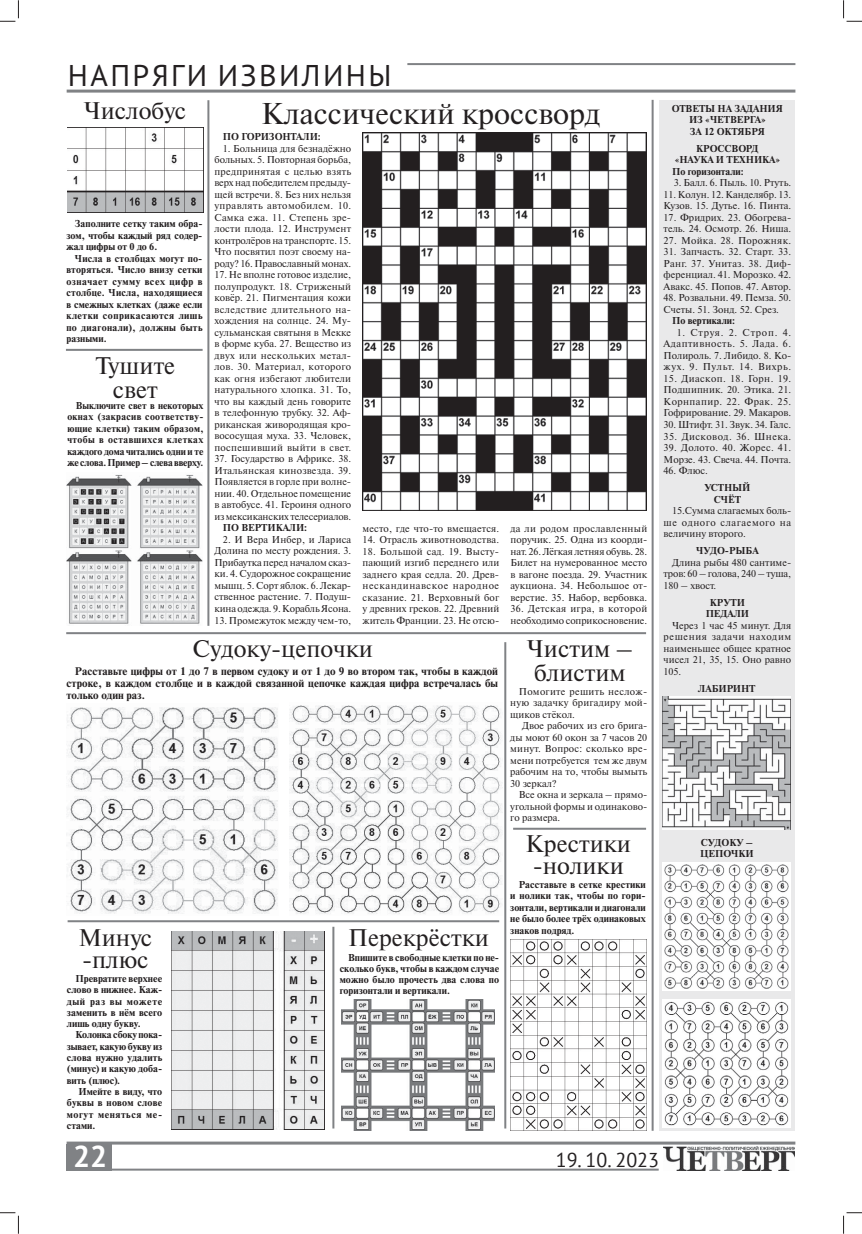
<style>
.page{position:relative;width:862px;height:1234px;background:#fff}
.page>*{position:absolute;margin:0;border:0;box-sizing:border-box;transform-origin:0 0}
.t1{font:30px "Newton C";color:#231f20}
.t2{font:30px "PT Sans";letter-spacing:.08em;color:#231f20}
.t3{font:700 30px "PT Sans";color:#fff}
.t4{font:24px/22px "Newton C";color:#231f20}
.t5{font:20px "PT Sans";color:#231f20}
.t6{font:700 11px/12px "Newton C";letter-spacing:.005em;color:#231f20;text-align:justify}
.t7{font:10px/11.5px "Newton C";color:#231f20;text-align:justify}
.t8{font:700 10px/11.5px "Newton C";color:#231f20;text-align:justify}
.t9{font:10px "Newton C";letter-spacing:.03em;color:#231f20}
.t10{font:10px "Newton C";letter-spacing:.045em;color:#231f20}
</style>
<div class="page">
<hr style="left:67px;top:1168px;width:591px;height:2px;background:#808285">
<div style="left:67px;top:1144px;width:45px;height:26px;background:#808285"></div>
<hr style="left:67px;top:1141px;width:728px;height:3px;background:#808285">
<img style="left:664px;top:1146px;width:131px;height:24px">
<hr style="left:407px;top:63px;width:388px;height:2px;background:#808285">
<hr style="left:67px;top:90px;width:728px;height:3px;background:#808285">
<div style="left:659px;top:100px;width:136px;height:1030px;background:#e9e9ea"></div>
<hr style="left:66px;top:632px;width:580px;height:2px;background:#808285">
<hr style="left:66px;top:349px;width:137px;height:2px;background:#808285">
<hr style="left:651px;top:100px;width:2px;height:1030px;background:#808285">
<hr style="left:513px;top:827px;width:133px;height:2px;background:#808285">
<hr style="left:207px;top:100px;width:2px;height:525px;background:#808285">
<hr style="left:68px;top:920px;width:431px;height:2px;background:#808285">
<hr style="left:504px;top:642px;width:2px;height:486px;background:#808285">
<img style="left:663px;top:999px;width:127px;height:127px">
<img style="left:663px;top:862px;width:127px;height:128px">
<img style="left:663px;top:696px;width:127px;height:133px">
<img style="left:362px;top:132px;width:284px;height:378px">
<img style="left:66px;top:707px;width:212px;height:207px">
<img style="left:289px;top:705px;width:213px;height:209px">
<img style="left:511px;top:939px;width:136px;height:191px">
<img style="left:171px;top:931px;width:153px;height:197px">
<hr style="left:332px;top:926px;width:2px;height:202px;background:#808285">
<img style="left:342px;top:999px;width:153px;height:130px">
<img style="left:67px;top:127px;width:136px;height:85px">
<img style="left:66px;top:474px;width:136px;height:150px">
<svg style="left:0;top:0;width:19px;height:22px"></svg>
<svg style="left:0;top:1212px;width:19px;height:21px"></svg>
<svg style="left:843px;top:0;width:19px;height:22px"></svg>
<svg style="left:843px;top:1212px;width:19px;height:21px"></svg>
<h1 class="t2" style="left:68px;top:56px;width:325px">НАПРЯГИ ИЗВИЛИНЫ</h1>
<h2 class="t4" style="left:84px;top:102px;width:104px">Числобус</h2>
<p class="t8" style="left:66px;top:219px;width:138px;text-indent:9px">Заполните сетку таким обра&shy;зом, чтобы каждый ряд содер&shy;жал цифры от 0 до 6.</p>
<p class="t8" style="left:66px;top:253px;width:138px;text-indent:9px">Числа в столбцах могут по&shy;вторяться. Число внизу сетки означает сумму всех цифр в столбце. Числа, находящиеся в смежных клетках (даже если клетки соприкасаются лишь по диагонали), должны быть разными.</p>
<h2 class="t4" style="left:95px;top:357px;width:81px;line-height:23px;text-align:center">Тушите свет</h2>
<p class="t8" style="left:67px;top:400px;width:138px;text-indent:9px">Выключите свет в некоторых окнах (закрасив соответству&shy;ющие клетки) таким образом, чтобы в оставшихся клетках каждого дома читались одни и те же слова. Пример – слева вверху.</p>
<h1 class="t1" style="left:261px;top:102px;width:341px">Классический кроссворд</h1>
<p class="t8" style="left:223px;top:132px;width:99px">ПО ГОРИЗОНТАЛИ:</p>
<p class="t7" style="left:214px;top:143px;width:138px;text-indent:9px">1. Больница для безнадёжно больных. 5. Повторная борьба, предпринятая с целью взять верх над победителем предыду&shy;щей встречи. 8. Без них нельзя управлять автомобилем. 10.<br>Самка ежа. 11. Степень зре&shy;лости плода. 12. Инструмент контролёров на транспорте. 15.<br>Что посвятил поэт своему на&shy;роду? 16. Православный монах.</p>
<p class="t7" style="left:214px;top:270px;width:138px">17. Не вполне готовое изделие, полупродукт. 18. Стриженый ковёр. 21. Пигментация кожи вследствие длительного на&shy;хождения на солнце. 24. Му&shy;сульманская святыня в Мекке в форме куба. 27. Вещество из двух или нескольких метал&shy;лов. 30. Материал, которого как огня избегают любители натурального хлопка. 31. То, что вы каждый день говорите в телефонную трубку. 32. Аф&shy;риканская живородящая кро&shy;вососущая муха. 33. Человек, поспешивший выйти в свет.</p>
<p class="t7" style="left:214px;top:454px;width:138px">37. Государство в Африке. 38.<br>Итальянская кинозвезда. 39.<br>Появляется в горле при волне&shy;нии. 40. Отдельное помещение в автобусе. 41. Героиня одного из мексиканских телесериалов.</p>
<p class="t8" style="left:223px;top:523px;width:86px">ПО ВЕРТИКАЛИ:</p>
<p class="t7" style="left:214px;top:534px;width:138px;text-indent:9px">2. И Вера Инбер, и Лариса Долина по месту рождения. 3.<br>Прибаутка перед началом сказ&shy;ки. 4. Судорожное сокращение мышц. 5. Сорт яблок. 6. Лекар&shy;ственное растение. 7. Подуш&shy;кина одежда. 9. Корабль Ясона.</p>
<p class="t7" style="left:214px;top:615px;width:138px">13. Промежуток между чем-то,</p>
<p class="t7" style="left:510px;top:523px;width:138px">да ли родом прославленный поручик. 25. Одна из коорди&shy;нат. 26. Лёгкая летняя обувь. 28.<br>Билет на нумерованное место в вагоне поезда. 29. Участник аукциона. 34. Небольшое от&shy;верстие. 35. Набор, вербовка.</p>
<p class="t7" style="left:510px;top:604px;width:138px">36. Детская игра, в которой необходимо соприкосновение.</p>
<p class="t7" style="left:362px;top:523px;width:138px">место, где что-то вмещается.</p>
<p class="t7" style="left:362px;top:535px;width:138px">14. Отрасль животноводства.</p>
<p class="t7" style="left:362px;top:546px;width:138px">18. Большой сад. 19. Высту&shy;пающий изгиб переднего или заднего края седла. 20. Древ&shy;нескандинавское народное сказание. 21. Верховный бог у древних греков. 22. Древний житель Франции. 23. Не отсю-</p>
<h2 class="t4" style="left:193px;top:640px;width:182px">Судоку-цепочки</h2>
<p class="t6" style="left:66px;top:666px;width:433px;text-indent:9px">Расставьте цифры от 1 до 7 в первом судоку и от 1 до 9 во втором так, чтобы в каждой строке, в каждом столбце и в каждой связанной цепочке каждая цифра встречалась бы только один раз.</p>
<h2 class="t4" style="left:78px;top:928px;width:75px">Минус -плюс</h2>
<p class="t8" style="left:67px;top:973px;width:97px;text-indent:9px">Превратите верхнее слово в нижнее. Каж&shy;дый раз вы можете заменить в нём всего лишь одну букву.</p>
<p class="t8" style="left:67px;top:1030px;width:97px;text-indent:9px">Колонка сбоку пока&shy;зывает, какую букву из слова нужно удалить (минус) и какую доба&shy;вить (плюс).</p>
<p class="t8" style="left:67px;top:1086px;width:97px;text-indent:12px">Имейте в виду, что буквы в новом слове могут меняться ме&shy;стами.</p>
<h2 class="t4" style="left:348px;top:928px;width:142px">Перекрёстки</h2>
<p class="t8" style="left:340px;top:952px;width:161px;line-height:11px;text-indent:9px">Впишите в свободные клетки по не&shy;сколько букв, чтобы в каждом случае можно было прочесть два слова по горизонтали и вертикали.</p>
<h2 class="t4" style="left:527px;top:639px;width:108px;line-height:24px;text-align:center">Чистим – блистим</h2>
<p class="t7" style="left:510px;top:686px;width:138px;text-indent:9px">Помогите решить неслож&shy;ную задачку бригадиру мой&shy;щиков стёкол.</p>
<p class="t7" style="left:510px;top:721px;width:138px;text-indent:12px">Двое рабочих из его брига&shy;ды моют 60 окон за 7 часов 20 минут. Вопрос: сколько вре&shy;мени потребуется тем же двум рабочим на то, чтобы вымыть 30 зеркал?</p>
<p class="t7" style="left:510px;top:790px;width:138px;text-indent:9px">Все окна и зеркала – прямо&shy;угольной формы и одинаково&shy;го размера.</p>
<h2 class="t4" style="left:525px;top:834px;width:107px">Крестики -нолики</h2>
<p class="t8" style="left:510px;top:879px;width:137px;text-indent:9px">Расставьте в сетке крестики и нолики так, чтобы по гори&shy;зонтали, вертикали и диагонали не было более трёх одинаковых знаков подряд.</p>
<p class="t8" style="left:672px;top:103px;width:113px;text-align:center">ОТВЕТЫ НА ЗАДАНИЯ<br>ИЗ «ЧЕТВЕРГА»<br>ЗА 12 ОКТЯБРЯ</p>
<p class="t8" style="left:672px;top:143px;width:109px;text-align:left;text-indent:24px">КРОССВОРД «НАУКА И ТЕХНИКА»<br>По горизонтали:</p>
<p class="t7" style="left:674px;top:178px;width:119px">3. Балл. 6. Пыль. 10. Ртуть.</p>
<p class="t7" style="left:663px;top:190px;width:129px">11. Колун. 12. Канделябр. 13.<br>Кузов. 15. Дутье. 16. Пинта.</p>
<p class="t7" style="left:663px;top:213px;width:129px">17. Фридрих. 23. Обогрева&shy;тель. 24. Осмотр. 26. Ниша.</p>
<p class="t9" style="left:663px;top:237px;width:129px">27. Мойка. 28. Порожняк.</p>
<p class="t7" style="left:663px;top:247px;width:129px">31. Запчасть. 32. Старт. 33.<br>Ранг. 37. Унитаз. 38. Диф&shy;ференциал. 41. Морозко. 42.<br>Авакс. 45. Попов. 47. Автор.</p>
<p class="t7" style="left:663px;top:293px;width:129px">48. Розвальни. 49. Пемза. 50.<br>Счеты. 51. Зонд. 52. Срез.</p>
<p class="t8" style="left:672px;top:316px;width:64px">По вертикали:</p>
<p class="t7" style="left:663px;top:328px;width:129px;text-indent:13px">1. Струя. 2. Строп. 4.<br>Адаптивность. 5. Лада. 6.<br>Полироль. 7. Либидо. 8. Ко&shy;жух. 9. Пульт. 14. Вихрь.</p>
<p class="t7" style="left:663px;top:374px;width:129px">15. Диаскоп. 18. Горн. 19.<br>Подшипник. 20. Этика. 21.<br>Корнпапир. 22. Фрак. 25.<br>Гофрирование. 29. Макаров.</p>
<p class="t7" style="left:663px;top:420px;width:129px">30. Штифт. 31. Звук. 34. Галс.</p>
<p class="t10" style="left:663px;top:432px;width:129px">35. Дисковод. 36. Шнека.</p>
<p class="t7" style="left:663px;top:443px;width:129px">39. Долото. 40. Жорес. 41.<br>Морзе. 43. Свеча. 44. Почта.</p>
<p class="t7" style="left:663px;top:466px;width:46px">46. Флюс.</p>
<p class="t8" style="left:704px;top:482px;width:48px;text-align:center">УСТНЫЙ<br>СЧЁТ</p>
<p class="t7" style="left:663px;top:506px;width:129px;text-indent:9px">15.Сумма слагаемых боль&shy;ше одного слагаемого на величину второго.</p>
<p class="t8" style="left:696px;top:545px;width:64px">ЧУДО-РЫБА</p>
<p class="t7" style="left:663px;top:557px;width:129px;text-indent:9px">Длина рыбы 480 сантиме&shy;тров: 60 – голова, 240 – туша, 180 – хвост.</p>
<p class="t8" style="left:705px;top:597px;width:45px;text-align:center">КРУТИ<br>ПЕДАЛИ</p>
<p class="t7" style="left:663px;top:620px;width:129px;text-indent:9px">Через 1 час 45 минут. Для решения задачи находим наименьшее общее кратное чисел 21, 35, 15. Оно равно 105.</p>
<p class="t8" style="left:698px;top:683px;width:59px">ЛАБИРИНТ</p>
<p class="t8" style="left:700px;top:837px;width:55px">СУДОКУ –<br>ЦЕПОЧКИ</p>
<h1 class="t3" style="left:72px;top:1136px;width:36px">22</h1>
<h3 class="t5" style="left:556px;top:1145px;width:105px">19. 10. 2023</h3>
</div>
